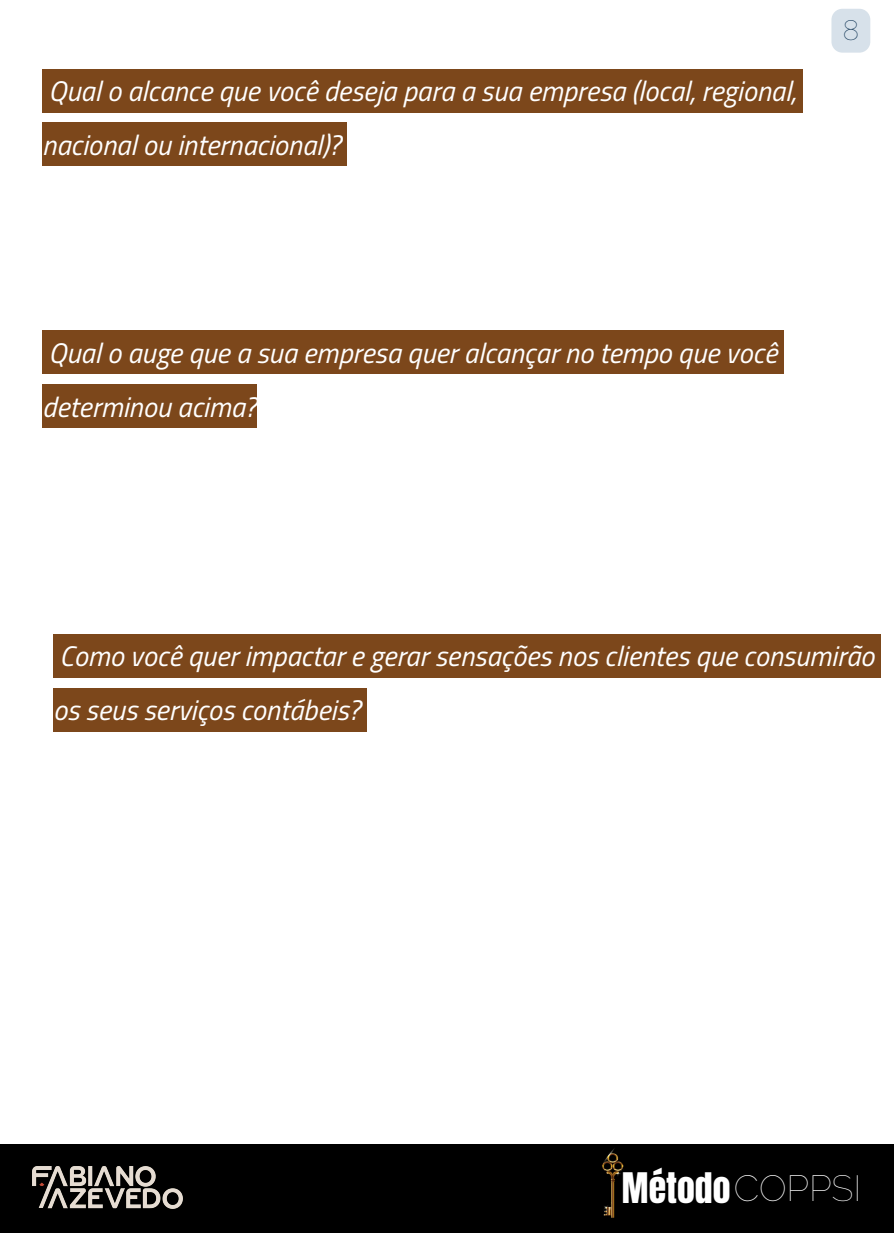
<style>
.page{position:relative;width:894px;height:1233px;background:#fff}
.page>*{position:absolute;margin:0;border:0;box-sizing:border-box;transform-origin:0 0}
.t1{font:35.85px "Anton";color:#fff}
.t2{font:italic 28.35px "Titillium Web";color:#fff}
.t3{font:100 28.05px "Raleway";color:#113555}
.s1{font-family:"Raleway";font-weight:100;font-size:36.3px}
</style>
<div class="page">
<div style="left:831px;top:9px;width:39px;height:44px;background:#d7e1ea;border-radius:11px"></div>
<div style="left:42px;top:69px;width:760px;height:43px;background:#7c471b"></div>
<div style="left:42px;top:330px;width:741px;height:44px;background:#7c471b"></div>
<div style="left:53px;top:634px;width:827px;height:44px;background:#7c471b"></div>
<div style="left:42px;top:384px;width:214px;height:44px;background:#7c471b"></div>
<div style="left:42px;top:123px;width:305px;height:43px;background:#7c471b"></div>
<div style="left:53px;top:688px;width:313px;height:43px;background:#7c471b"></div>
<div style="left:0;top:1144px;width:893px;height:89px;background:#000"></div>
<img style="left:602px;top:1148px;width:22px;height:70px">
<img style="left:32px;top:1167px;width:151px;height:41px">
<p class="t2" style="left:49px;top:69px;width:749px">Qual o alcance que você deseja para a sua empresa (local, regional,</p>
<p class="t2" style="left:42px;top:123px;width:300px">nacional ou internacional)?</p>
<p class="t3" style="left:842px;top:14px;width:18px">8</p>
<p class="t2" style="left:49px;top:331px;width:729px">Qual o auge que a sua empresa quer alcançar no tempo que você</p>
<p class="t2" style="left:42px;top:385px;width:216px">determinou acima?</p>
<p class="t2" style="left:59px;top:634px;width:816px">Como você quer impactar e gerar sensações nos clientes que consumirão</p>
<p class="t2" style="left:53px;top:688px;width:309px">os seus serviços contábeis?</p>
<p class="t1" style="left:621px;top:1162px;width:241px">Método<span class="s1">COPPSI</span></p>
</div>
